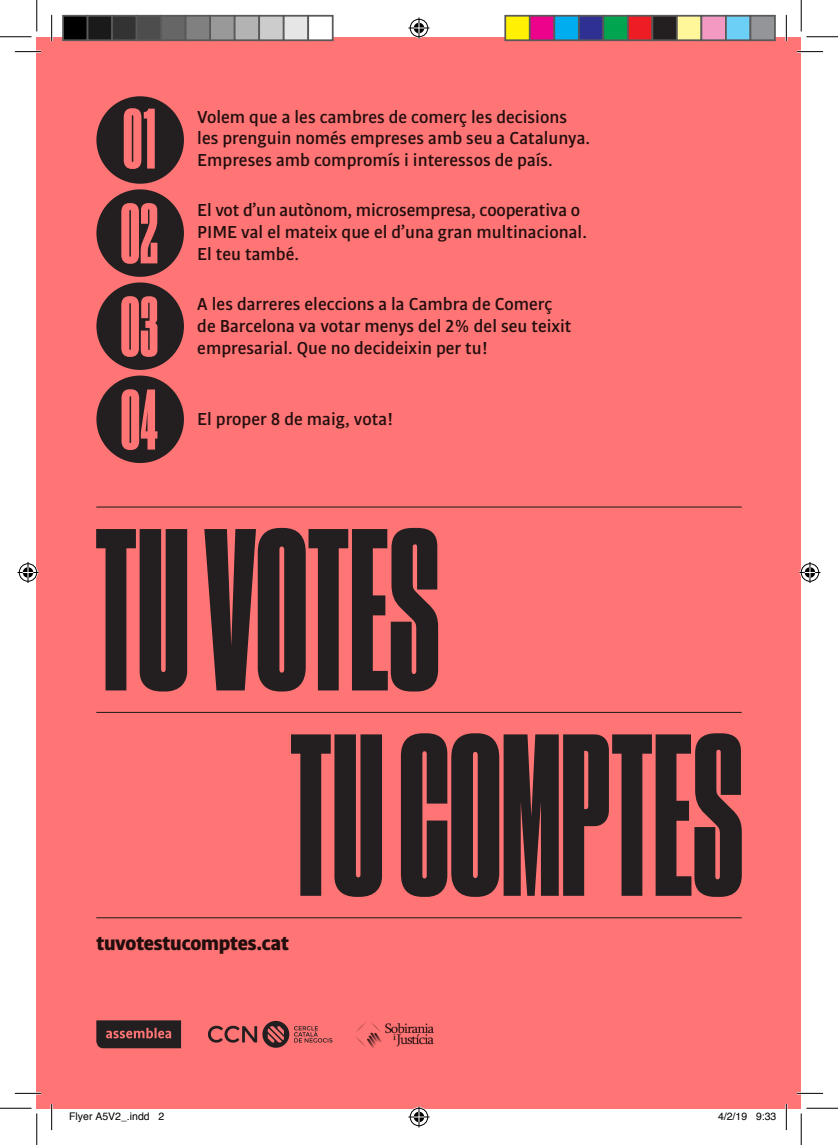
<style>
.page{position:relative;width:838px;height:1145px;background:#fff}
.page>*{position:absolute;margin:0;border:0;box-sizing:border-box;transform-origin:0 0}
.t1{font:217px "Druk X Cond Super";letter-spacing:.005em;color:#231f20}
.t2{font:80.5px "Druk X Cond Super";letter-spacing:.01em;color:#ff7474}
.t3{font:900 21px "Bulo";letter-spacing:-.01em;color:#231f20}
.t4{font:500 18.55px/21.9px "Bulo";color:#231f20}
.t5{font:10.5px "Helvetica";color:#000}
</style>
<div class="page">
<div style="left:37px;top:37px;width:764px;height:1071px;background:#ff7474"></div>
<div style="left:96px;top:96px;width:88px;height:88px;background:#231f20;border-radius:50%"></div>
<div style="left:96px;top:189px;width:88px;height:88px;background:#231f20;border-radius:50%"></div>
<div style="left:96px;top:282px;width:88px;height:88px;background:#231f20;border-radius:50%"></div>
<div style="left:96px;top:376px;width:88px;height:87px;background:#231f20;border-radius:50%"></div>
<hr style="left:96px;top:507px;width:645px;height:1px;background:#231f20">
<hr style="left:96px;top:712px;width:645px;height:1px;background:#231f20">
<hr style="left:96px;top:917px;width:645px;height:1px;background:#231f20">
<svg style="left:96px;top:1020px;width:85px;height:28px;background:#422b2c"></svg>
<svg style="left:208px;top:1021px;width:124px;height:27px"></svg>
<img style="left:356px;top:1022px;width:78px;height:26px">
<hr style="left:15px;top:51px;width:26px;height:2px;background:#fff">
<hr style="left:796px;top:51px;width:27px;height:2px;background:#fff">
<hr style="left:15px;top:1092px;width:26px;height:2px;background:#fff">
<hr style="left:796px;top:1092px;width:27px;height:2px;background:#fff">
<hr style="left:51px;top:15px;width:2px;height:26px;background:#fff">
<hr style="left:51px;top:1104px;width:2px;height:26px;background:#fff">
<hr style="left:785px;top:15px;width:2px;height:26px;background:#fff">
<hr style="left:785px;top:1104px;width:2px;height:26px;background:#fff">
<svg style="left:15px;top:51px;width:26px;height:1px"></svg>
<svg style="left:796px;top:51px;width:27px;height:1px"></svg>
<svg style="left:15px;top:1093px;width:26px;height:1px"></svg>
<svg style="left:796px;top:1093px;width:27px;height:1px"></svg>
<svg style="left:51px;top:15px;width:1px;height:26px"></svg>
<svg style="left:51px;top:1104px;width:1px;height:26px"></svg>
<svg style="left:786px;top:15px;width:1px;height:26px"></svg>
<svg style="left:786px;top:1104px;width:1px;height:26px"></svg>
<hr style="left:0;top:36px;width:32px;height:1px;background:#000">
<hr style="left:806px;top:36px;width:31px;height:1px;background:#000">
<hr style="left:0;top:1108px;width:32px;height:1px;background:#000">
<hr style="left:806px;top:1108px;width:31px;height:1px;background:#000">
<hr style="left:36px;top:0;width:1px;height:31px;background:#000">
<hr style="left:36px;top:1113px;width:1px;height:32px;background:#000">
<hr style="left:800px;top:0;width:1px;height:31px;background:#000">
<hr style="left:800px;top:1113px;width:1px;height:32px;background:#000">
<svg style="left:408px;top:18px;width:21px;height:21px"></svg>
<svg style="left:408px;top:1106px;width:21px;height:21px"></svg>
<svg style="left:18px;top:562px;width:21px;height:21px"></svg>
<svg style="left:799px;top:562px;width:21px;height:21px"></svg>
<div style="left:63px;top:16px;width:25px;height:24px;background:#000"></div>
<div style="left:62px;top:15px;width:26px;height:26px;border:2px solid #595959"></div>
<div style="left:88px;top:16px;width:24px;height:24px;background:#1a1a1a"></div>
<div style="left:87px;top:15px;width:26px;height:26px;border:2px solid #595959"></div>
<div style="left:112px;top:16px;width:25px;height:24px;background:#333"></div>
<div style="left:111px;top:15px;width:26px;height:26px;border:2px solid #595959"></div>
<div style="left:137px;top:16px;width:24px;height:24px;background:#4d4d4d"></div>
<div style="left:136px;top:15px;width:26px;height:26px;border:2px solid #595959"></div>
<div style="left:161px;top:16px;width:25px;height:24px;background:#666"></div>
<div style="left:160px;top:15px;width:26px;height:26px;border:2px solid #595959"></div>
<div style="left:186px;top:16px;width:24px;height:24px;background:#808080"></div>
<div style="left:185px;top:15px;width:26px;height:26px;border:2px solid #595959"></div>
<div style="left:210px;top:16px;width:25px;height:24px;background:#999"></div>
<div style="left:209px;top:15px;width:26px;height:26px;border:2px solid #595959"></div>
<div style="left:235px;top:16px;width:24px;height:24px;background:#b3b3b3"></div>
<div style="left:234px;top:15px;width:26px;height:26px;border:2px solid #595959"></div>
<div style="left:259px;top:16px;width:25px;height:24px;background:#ccc"></div>
<div style="left:258px;top:15px;width:26px;height:26px;border:2px solid #595959"></div>
<div style="left:284px;top:16px;width:24px;height:24px;background:#e6e6e6"></div>
<div style="left:283px;top:15px;width:26px;height:26px;border:2px solid #595959"></div>
<div style="left:308px;top:16px;width:25px;height:24px;background:#fff"></div>
<div style="left:307px;top:15px;width:26px;height:26px;border:2px solid #595959"></div>
<div style="left:505px;top:16px;width:24px;height:24px;background:#fff101"></div>
<div style="left:504px;top:15px;width:26px;height:26px;border:2px solid #595959"></div>
<div style="left:529px;top:16px;width:25px;height:24px;background:#ed028c"></div>
<div style="left:529px;top:15px;width:26px;height:26px;border:2px solid #595959"></div>
<div style="left:554px;top:16px;width:24px;height:24px;background:#00aeef"></div>
<div style="left:553px;top:15px;width:26px;height:26px;border:2px solid #595959"></div>
<div style="left:578px;top:16px;width:25px;height:24px;background:#2e3092"></div>
<div style="left:578px;top:15px;width:26px;height:26px;border:2px solid #595959"></div>
<div style="left:603px;top:16px;width:24px;height:24px;background:#00a54f"></div>
<div style="left:602px;top:15px;width:26px;height:26px;border:2px solid #595959"></div>
<div style="left:627px;top:16px;width:25px;height:24px;background:#ee1d23"></div>
<div style="left:627px;top:15px;width:26px;height:26px;border:2px solid #595959"></div>
<div style="left:652px;top:16px;width:24px;height:24px;background:#231f20"></div>
<div style="left:651px;top:15px;width:26px;height:26px;border:2px solid #595959"></div>
<div style="left:676px;top:16px;width:25px;height:24px;background:#fff79a"></div>
<div style="left:676px;top:15px;width:26px;height:26px;border:2px solid #595959"></div>
<div style="left:701px;top:16px;width:24px;height:24px;background:#f499c2"></div>
<div style="left:700px;top:15px;width:26px;height:26px;border:2px solid #595959"></div>
<div style="left:725px;top:16px;width:25px;height:24px;background:#6bcff6"></div>
<div style="left:725px;top:15px;width:26px;height:26px;border:2px solid #595959"></div>
<div style="left:750px;top:16px;width:24px;height:24px;background:#939598"></div>
<div style="left:749px;top:15px;width:26px;height:26px;border:2px solid #595959"></div>
<p class="t2" style="left:123px;top:92px;width:34px">01</p>
<p class="t2" style="left:121px;top:187px;width:39px">02</p>
<p class="t2" style="left:121px;top:280px;width:39px">03</p>
<p class="t2" style="left:121px;top:374px;width:38px">04</p>
<p class="t4" style="left:197px;top:105px;width:394px">Volem que a les cambres de comerç les decisions les prenguin només empreses amb seu a Catalunya.<br>Empreses amb compromís i interessos de país.</p>
<p class="t4" style="left:197px;top:199px;width:391px">El vot d’un autònom, microsempresa, cooperativa o<br>PIME val el mateix que el d’una gran multinacional.<br>El teu també.</p>
<p class="t4" style="left:197px;top:292px;width:376px">A les darreres eleccions a la Cambra de Comerç de Barcelona va votar menys del 2% del seu teixit empresarial. Que no decideixin per tu!</p>
<p class="t4" style="left:197px;top:408px;width:198px">El proper 8 de maig, vota!</p>
<p class="t1" style="left:95px;top:485px;width:345px">TU VOTES</p>
<p class="t1" style="left:290px;top:691px;width:454px">TU COMPTES</p>
<p class="t3" style="left:96px;top:929px;width:194px">tuvotestucomptes.cat</p>
<p class="t5" style="left:69px;top:1108px;width:97px">Flyer A5V2_.indd 2</p>
<p class="t5" style="left:718px;top:1108px;width:60px">4/2/19 9:33</p>
</div>
